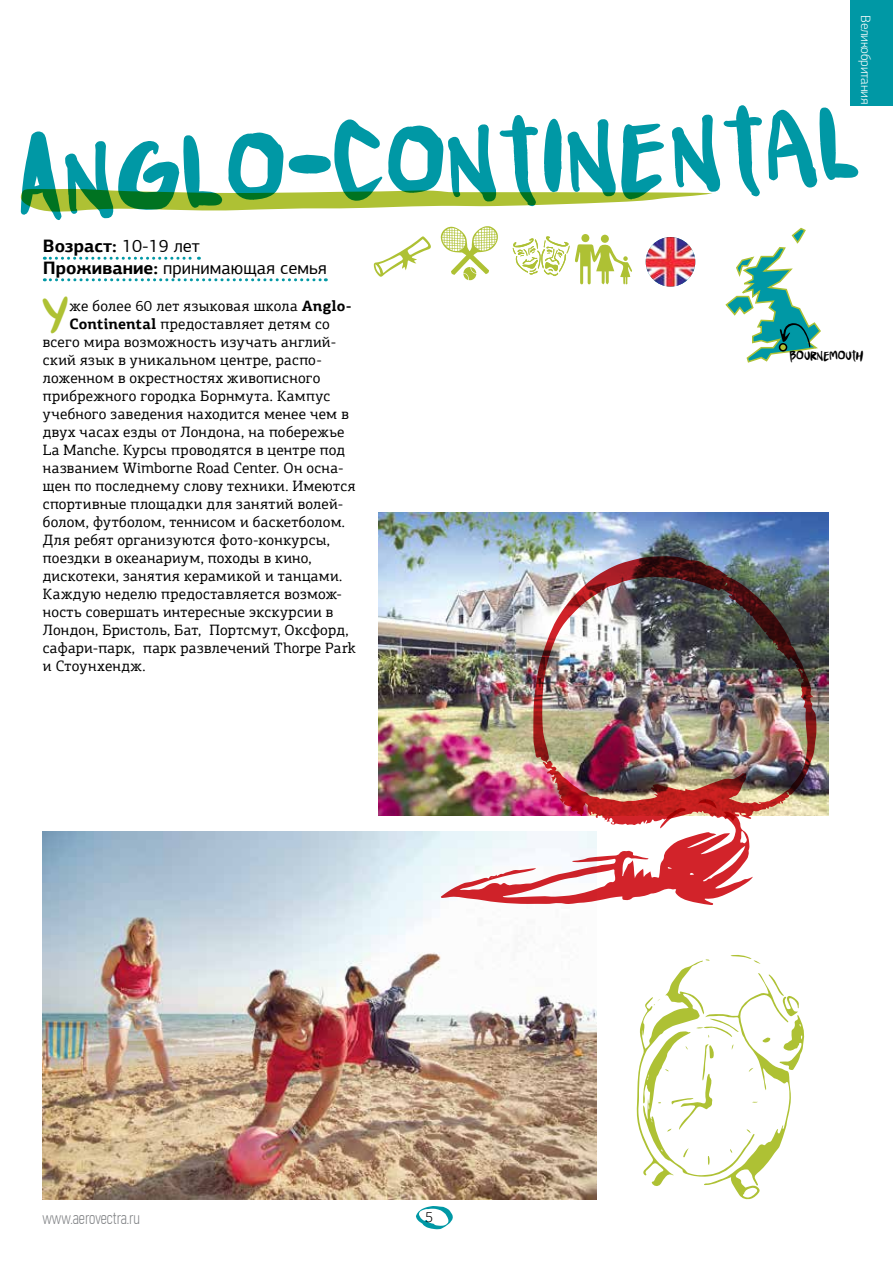
<style>
.page{position:relative;width:893px;height:1263px;background:#fff}
.page>*{position:absolute;margin:0;border:0;box-sizing:border-box;transform-origin:0 0}
.t1{font:35.85px "Punkboy";color:#aec134}
.t2{font:18px/21.6px "PF Agora Sans Pro";color:#000}
.t3{font:100 18px "PF Din Text Comp Pro";color:#808285}
.t4{font:15px "PF Agora Slab Pro";letter-spacing:.02em;color:#000}
.t5{font:300 15px "PF Agora Sans Pro";color:#000}
.t6{font:300 13.5px "PF Agora Sans Pro";letter-spacing:-.02em;color:#fff}
.t7{font:12px "Punkboy";color:#000}
.s1{font-weight:700}
</style>
<div class="page">
<svg style="left:416px;top:1206px;width:37px;height:23px"></svg>
<img style="left:378px;top:512px;width:451px;height:303px">
<img style="left:43px;top:831px;width:553px;height:368px">
<svg style="left:21px;top:105px;width:837px;height:115px"></svg>
<svg style="left:44px;top:257px;width:155px;height:3px"></svg>
<svg style="left:44px;top:278px;width:282px;height:3px"></svg>
<svg style="left:725px;top:227px;width:96px;height:136px"></svg>
<img style="left:533px;top:556px;width:284px;height:260px">
<img style="left:646px;top:237px;width:49px;height:50px;border-radius:25px">
<svg style="left:374px;top:236px;width:57px;height:41px"></svg>
<svg style="left:513px;top:236px;width:119px;height:48px"></svg>
<svg style="left:440px;top:799px;width:313px;height:106px"></svg>
<svg style="left:636px;top:955px;width:169px;height:245px"></svg>
<svg style="left:441px;top:226px;width:57px;height:54px"></svg>
<div style="left:851px;top:0;width:42px;height:105px;background:#0098a5"></div>
<p class="t2" style="left:43px;top:236px;width:285px"><span class="s1">Возраст:</span> 10-19 лет<br><span class="s1">Проживание:</span> принимающая семья</p>
<h1 class="t1" style="left:43px;top:296px;width:28px">Y</h1>
<p class="t4" style="left:70px;top:297px;width:284px">же более 60 лет языковая школа <span class="s1">Anglo-</span></p>
<p class="t4" style="left:70px;top:315px;width:262px"><span class="s1">Continental</span> предоставляет детям со</p>
<p class="t4" style="left:43px;top:333px;width:295px">всего мира возможность изучать англий-</p>
<p class="t4" style="left:43px;top:351px;width:280px">ский язык в уникальном центре, распо-</p>
<p class="t4" style="left:43px;top:369px;width:279px">ложенном в окрестностях живописного</p>
<p class="t4" style="left:43px;top:387px;width:289px">прибрежного городка Борнмута. Кампус</p>
<p class="t4" style="left:43px;top:405px;width:307px">учебного заведения находится менее чем в</p>
<p class="t4" style="left:43px;top:423px;width:303px">двух часах езды от Лондона, на побережье</p>
<p class="t4" style="left:43px;top:441px;width:304px">La Manche. Курсы проводятся в центре под</p>
<p class="t4" style="left:43px;top:459px;width:302px">названием Wimborne Road Center. Он осна-</p>
<p class="t4" style="left:43px;top:477px;width:314px">щен по последнему слову техники. Имеются</p>
<p class="t4" style="left:43px;top:495px;width:302px">спортивные площадки для занятий волей-</p>
<p class="t4" style="left:43px;top:513px;width:304px">болом, футболом, теннисом и баскетболом.</p>
<p class="t4" style="left:43px;top:531px;width:289px">Для ребят организуются фото-конкурсы,</p>
<p class="t4" style="left:43px;top:549px;width:270px">поездки в океанариум, походы в кино,</p>
<p class="t4" style="left:43px;top:567px;width:301px">дискотеки, занятия керамикой и танцами.</p>
<p class="t4" style="left:43px;top:585px;width:301px">Каждую неделю предоставляется возмож-</p>
<p class="t4" style="left:43px;top:603px;width:292px">ность совершать интересные экскурсии в</p>
<p class="t4" style="left:43px;top:621px;width:307px">Лондон, Бристоль, Бат, Портсмут, Оксфорд,</p>
<p class="t4" style="left:43px;top:639px;width:314px">сафари-парк, парк развлечений Thorpe Park</p>
<p class="t4" style="left:43px;top:657px;width:104px">и Стоунхендж.</p>
<p class="t3" style="left:43px;top:1208px;width:99px">www.aerovectra.ru</p>
<p class="t5" style="left:425px;top:1208px;width:9px">5</p>
<p class="t6" style="left:874px;top:15px;width:91px;rotate:90deg">Великобритания</p>
<p class="t7" style="left:790px;top:349px;width:76px">Bournemouth</p>
</div>
